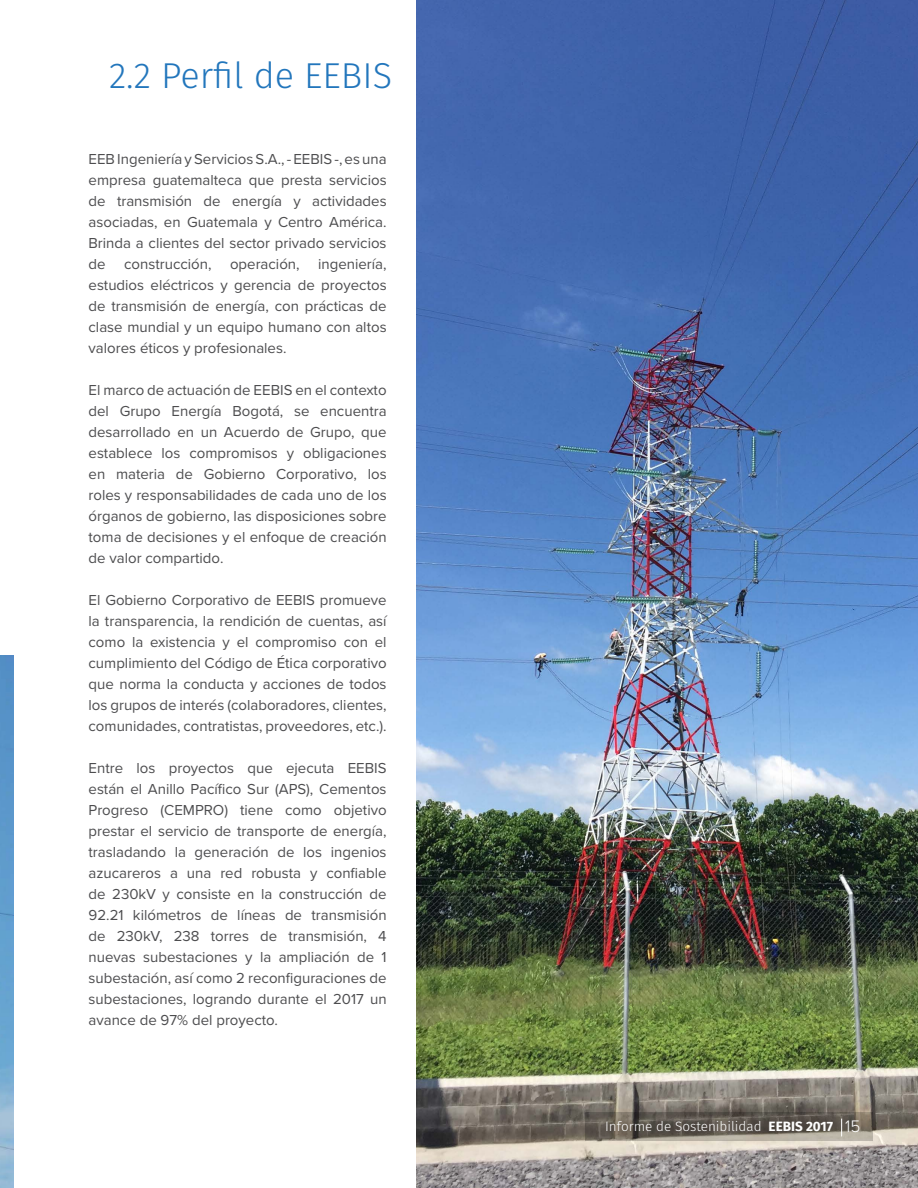
<style>
.page{position:relative;width:918px;height:1188px;background:#fff}
.page>*{position:absolute;margin:0;border:0;box-sizing:border-box;transform-origin:0 0}
.t1{font:300 36px "Fira Sans";color:#2276bc}
.t2{font:15px/21px "Proxima Nova";color:#4d4d4f;text-align:justify}
.t3{font:300 13.5px "Fira Sans";color:#fff}
.s1{font-weight:700}
.s2{font-family:"Proxima Nova";font-size:17.25px}
</style>
<div class="page">
<img style="left:0;top:656px;width:14px;height:532px">
<img style="left:417px;top:0;width:501px;height:1188px">
<svg style="left:585px;top:1112px;width:288px;height:29px;background:#6e685e"></svg>
<svg style="left:841px;top:1119px;width:1px;height:17px"></svg>
<h1 class="t1" style="left:109px;top:50px;width:285px">2.2 Perfil de EEBIS</h1>
<p class="t2" style="left:89px;top:148px;width:300px">EEB Ingeniería y Servicios S.A., - EEBIS -, es una empresa guatemalteca que presta servicios de transmisión de energía y actividades asociadas, en Guatemala y Centro América.<br>Brinda a clientes del sector privado servicios de construcción, operación, ingeniería, estudios eléctricos y gerencia de proyectos de transmisión de energía, con prácticas de clase mundial y un equipo humano con altos valores éticos y profesionales.</p>
<p class="t2" style="left:89px;top:379px;width:300px">El marco de actuación de EEBIS en el contexto del Grupo Energía Bogotá, se encuentra desarrollado en un Acuerdo de Grupo, que establece los compromisos y obligaciones en materia de Gobierno Corporativo, los roles y responsabilidades de cada uno de los órganos de gobierno, las disposiciones sobre toma de decisiones y el enfoque de creación de valor compartido.</p>
<p class="t2" style="left:89px;top:589px;width:300px">El Gobierno Corporativo de EEBIS promueve la transparencia, la rendición de cuentas, así como la existencia y el compromiso con el cumplimiento del Código de Ética corporativo que norma la conducta y acciones de todos los grupos de interés (colaboradores, clientes, comunidades, contratistas, proveedores, etc.).</p>
<p class="t2" style="left:89px;top:757px;width:300px">Entre los proyectos que ejecuta EEBIS están el Anillo Pacífico Sur (APS), Cementos Progreso (CEMPRO) tiene como objetivo prestar el servicio de transporte de energía, trasladando la generación de los ingenios azucareros a una red robusta y confiable de 230kV y consiste en la construcción de 92.21 kilómetros de líneas de transmisión de 230kV, 238 torres de transmisión, 4 nuevas subestaciones y la ampliación de 1 subestación, así como 2 reconfiguraciones de subestaciones, logrando durante el 2017 un avance de 97% del proyecto.</p>
<p class="t3" style="left:605px;top:1117px;width:257px">Informe de Sostenibilidad <span class="s1">EEBIS 2017</span> <span class="s2">15</span></p>
</div>
